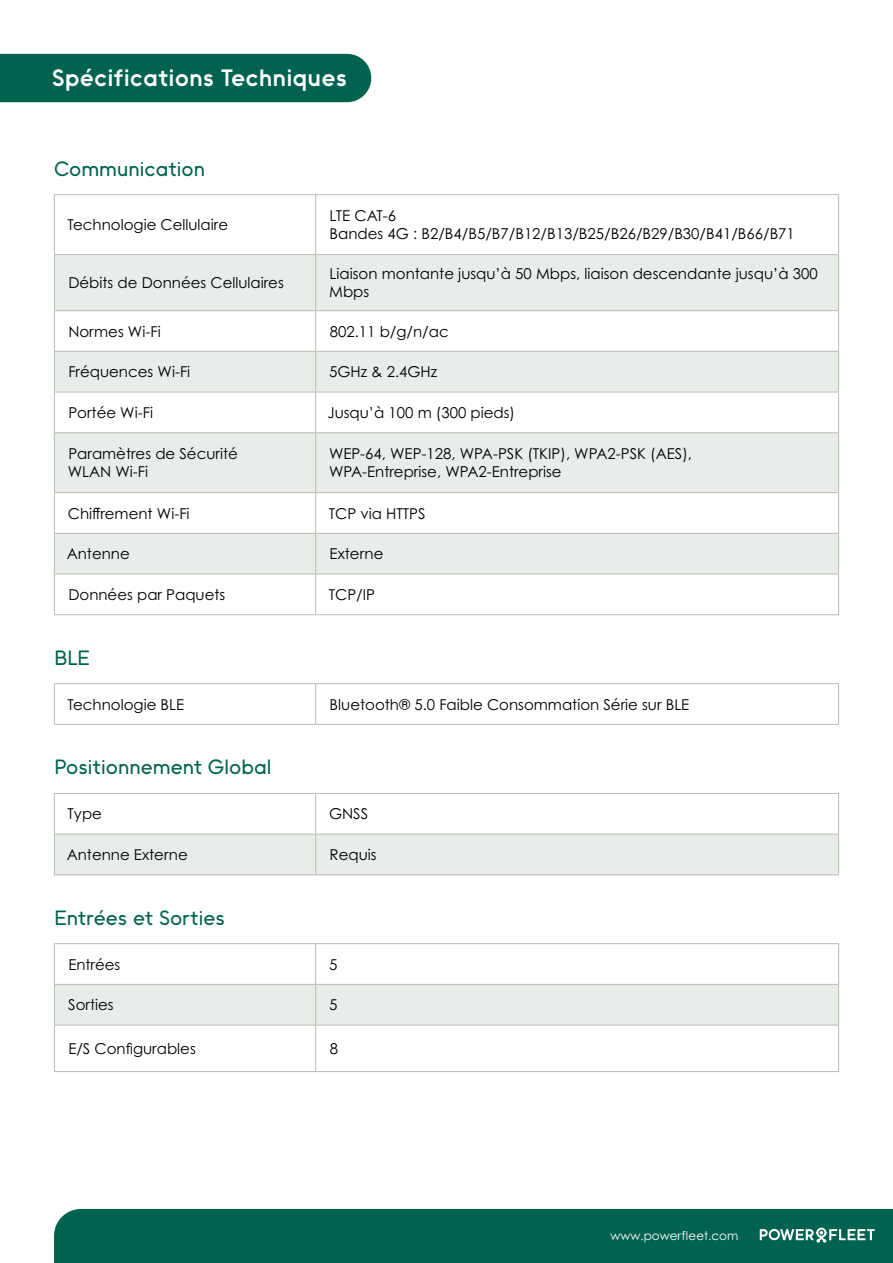
<style>
.page{position:relative;width:893px;height:1263px;background:#fff}
.page>*{position:absolute;margin:0;border:0;box-sizing:border-box;transform-origin:0 0}
.t1{font:700 24px "II Vorkurs";color:#fff}
.t2{font:500 21px "II Vorkurs";color:#00634f}
.t3{font:15px/18px "Century Gothic Pro";color:#000}
.t4{font:12px "Century Gothic Pro";color:#fff}
</style>
<div class="page">
<div style="left:0;top:54px;width:371px;height:48px;background:#00634f"></div>
<svg style="left:55px;top:944px;width:783px;height:127px"></svg>
<div style="left:55px;top:985px;width:783px;height:40px;background:#e8edea"></div>
<hr style="left:54px;top:943px;width:262px;height:1px;background:#bcbab2">
<hr style="left:54px;top:944px;width:1px;height:40px;background:#bcbab2">
<hr style="left:316px;top:943px;width:523px;height:1px;background:#bcbab2">
<hr style="left:315px;top:944px;width:1px;height:40px;background:#bcbab2">
<hr style="left:838px;top:944px;width:1px;height:40px;background:#bcbab2">
<hr style="left:54px;top:984px;width:262px;height:1px;background:#bcbab2">
<hr style="left:54px;top:985px;width:1px;height:40px;background:#bcbab2">
<hr style="left:316px;top:984px;width:523px;height:1px;background:#bcbab2">
<hr style="left:315px;top:985px;width:1px;height:40px;background:#bcbab2">
<hr style="left:838px;top:985px;width:1px;height:40px;background:#bcbab2">
<hr style="left:54px;top:1025px;width:262px;height:1px;background:#bcbab2">
<hr style="left:54px;top:1025px;width:1px;height:46px;background:#bcbab2">
<hr style="left:316px;top:1025px;width:523px;height:1px;background:#bcbab2">
<hr style="left:315px;top:1025px;width:1px;height:46px;background:#bcbab2">
<hr style="left:838px;top:1025px;width:1px;height:46px;background:#bcbab2">
<hr style="left:54px;top:1071px;width:262px;height:1px;background:#bcbab2">
<hr style="left:316px;top:1071px;width:523px;height:1px;background:#bcbab2">
<svg style="left:55px;top:684px;width:783px;height:40px"></svg>
<hr style="left:54px;top:683px;width:262px;height:1px;background:#bcbab2">
<hr style="left:54px;top:684px;width:1px;height:40px;background:#bcbab2">
<hr style="left:316px;top:683px;width:523px;height:1px;background:#bcbab2">
<hr style="left:315px;top:684px;width:1px;height:40px;background:#bcbab2">
<hr style="left:838px;top:684px;width:1px;height:40px;background:#bcbab2">
<hr style="left:54px;top:724px;width:262px;height:1px;background:#bcbab2">
<hr style="left:316px;top:724px;width:523px;height:1px;background:#bcbab2">
<svg style="left:55px;top:794px;width:783px;height:80px"></svg>
<hr style="left:54px;top:793px;width:262px;height:1px;background:#bcbab2">
<hr style="left:54px;top:794px;width:1px;height:40px;background:#bcbab2">
<hr style="left:316px;top:793px;width:523px;height:1px;background:#bcbab2">
<hr style="left:315px;top:794px;width:1px;height:40px;background:#bcbab2">
<hr style="left:838px;top:794px;width:1px;height:40px;background:#bcbab2">
<hr style="left:54px;top:834px;width:262px;height:1px;background:#bcbab2">
<hr style="left:54px;top:834px;width:1px;height:40px;background:#bcbab2">
<hr style="left:316px;top:834px;width:523px;height:1px;background:#bcbab2">
<hr style="left:315px;top:834px;width:1px;height:40px;background:#bcbab2">
<hr style="left:838px;top:834px;width:1px;height:40px;background:#bcbab2">
<hr style="left:54px;top:874px;width:262px;height:1px;background:#bcbab2">
<hr style="left:316px;top:874px;width:523px;height:1px;background:#bcbab2">
<svg style="left:55px;top:255px;width:783px;height:319px;fill:#e8edea"></svg>
<hr style="left:54px;top:194px;width:262px;height:1px;background:#bcbab2">
<hr style="left:54px;top:195px;width:1px;height:59px;background:#bcbab2">
<hr style="left:316px;top:194px;width:523px;height:1px;background:#bcbab2">
<hr style="left:315px;top:195px;width:1px;height:59px;background:#bcbab2">
<hr style="left:838px;top:195px;width:1px;height:59px;background:#bcbab2">
<hr style="left:54px;top:254px;width:262px;height:1px;background:#bcbab2">
<hr style="left:54px;top:255px;width:1px;height:55px;background:#bcbab2">
<hr style="left:316px;top:254px;width:523px;height:1px;background:#bcbab2">
<hr style="left:315px;top:255px;width:1px;height:55px;background:#bcbab2">
<hr style="left:838px;top:255px;width:1px;height:55px;background:#bcbab2">
<hr style="left:54px;top:310px;width:262px;height:1px;background:#bcbab2">
<hr style="left:54px;top:311px;width:1px;height:40px;background:#bcbab2">
<hr style="left:316px;top:310px;width:523px;height:1px;background:#bcbab2">
<hr style="left:315px;top:311px;width:1px;height:40px;background:#bcbab2">
<hr style="left:838px;top:311px;width:1px;height:40px;background:#bcbab2">
<hr style="left:54px;top:351px;width:262px;height:1px;background:#bcbab2">
<hr style="left:54px;top:352px;width:1px;height:40px;background:#bcbab2">
<hr style="left:316px;top:351px;width:523px;height:1px;background:#bcbab2">
<hr style="left:315px;top:352px;width:1px;height:40px;background:#bcbab2">
<hr style="left:838px;top:352px;width:1px;height:40px;background:#bcbab2">
<hr style="left:54px;top:392px;width:262px;height:1px;background:#bcbab2">
<hr style="left:54px;top:392px;width:1px;height:40px;background:#bcbab2">
<hr style="left:316px;top:392px;width:523px;height:1px;background:#bcbab2">
<hr style="left:315px;top:392px;width:1px;height:40px;background:#bcbab2">
<hr style="left:838px;top:392px;width:1px;height:40px;background:#bcbab2">
<hr style="left:54px;top:432px;width:262px;height:1px;background:#bcbab2">
<hr style="left:54px;top:433px;width:1px;height:59px;background:#bcbab2">
<hr style="left:316px;top:432px;width:523px;height:1px;background:#bcbab2">
<hr style="left:315px;top:433px;width:1px;height:59px;background:#bcbab2">
<hr style="left:838px;top:433px;width:1px;height:59px;background:#bcbab2">
<hr style="left:54px;top:492px;width:262px;height:1px;background:#bcbab2">
<hr style="left:54px;top:493px;width:1px;height:40px;background:#bcbab2">
<hr style="left:316px;top:492px;width:523px;height:1px;background:#bcbab2">
<hr style="left:315px;top:493px;width:1px;height:40px;background:#bcbab2">
<hr style="left:838px;top:493px;width:1px;height:40px;background:#bcbab2">
<hr style="left:54px;top:533px;width:262px;height:1px;background:#bcbab2">
<hr style="left:54px;top:534px;width:1px;height:40px;background:#bcbab2">
<hr style="left:316px;top:533px;width:523px;height:1px;background:#bcbab2">
<hr style="left:315px;top:534px;width:1px;height:40px;background:#bcbab2">
<hr style="left:838px;top:534px;width:1px;height:40px;background:#bcbab2">
<hr style="left:54px;top:574px;width:262px;height:1px;background:#bcbab2">
<hr style="left:54px;top:574px;width:1px;height:40px;background:#bcbab2">
<hr style="left:316px;top:574px;width:523px;height:1px;background:#bcbab2">
<hr style="left:315px;top:574px;width:1px;height:40px;background:#bcbab2">
<hr style="left:838px;top:574px;width:1px;height:40px;background:#bcbab2">
<hr style="left:54px;top:614px;width:262px;height:1px;background:#bcbab2">
<hr style="left:316px;top:614px;width:523px;height:1px;background:#bcbab2">
<div style="left:54px;top:1209px;width:839px;height:54px;background:#00634f"></div>
<svg style="left:760px;top:1228px;width:115px;height:15px"></svg>
<h1 class="t1" style="left:52px;top:64px;width:297px">Spécifications Techniques</h1>
<h2 class="t2" style="left:54px;top:156px;width:153px">Communication</h2>
<p class="t3" style="left:68px;top:216px;width:162px">Technologie Cellulaire</p>
<p class="t3" style="left:330px;top:207px;width:467px">LTE CAT-6<br>Bandes 4G : B2/B4/B5/B7/B12/B13/B25/B26/B29/B30/B41/B66/B71</p>
<p class="t3" style="left:68px;top:274px;width:217px">Débits de Données Cellulaires</p>
<p class="t3" style="left:329px;top:265px;width:490px">Liaison montante jusqu’à 50 Mbps, liaison descendante jusqu’à 300<br>Mbps</p>
<p class="t3" style="left:68px;top:322px;width:94px">Normes Wi-Fi</p>
<p class="t3" style="left:330px;top:322px;width:120px">802.11 b/g/n/ac</p>
<p class="t3" style="left:68px;top:363px;width:123px">Fréquences Wi-Fi</p>
<p class="t3" style="left:329px;top:363px;width:110px">5GHz &amp; 2.4GHz</p>
<p class="t3" style="left:68px;top:403px;width:86px">Portée Wi-Fi</p>
<p class="t3" style="left:327px;top:403px;width:189px">Jusqu’à 100 m (300 pieds)</p>
<p class="t3" style="left:68px;top:445px;width:172px">Paramètres de Sécurité<br>WLAN Wi-Fi</p>
<p class="t3" style="left:329px;top:445px;width:365px">WEP-64, WEP-128, WPA-PSK (TKIP), WPA2-PSK (AES),<br>WPA-Entreprise, WPA2-Entreprise</p>
<p class="t3" style="left:68px;top:504px;width:123px">Chiffrement Wi-Fi</p>
<p class="t3" style="left:329px;top:504px;width:98px">TCP via HTTPS</p>
<p class="t3" style="left:67px;top:545px;width:65px">Antenne</p>
<p class="t3" style="left:330px;top:545px;width:55px">Externe</p>
<p class="t3" style="left:68px;top:585px;width:159px">Données par Paquets</p>
<p class="t3" style="left:329px;top:585px;width:48px">TCP/IP</p>
<h2 class="t2" style="left:54px;top:645px;width:37px">BLE</h2>
<p class="t3" style="left:68px;top:695px;width:118px">Technologie BLE</p>
<p class="t3" style="left:330px;top:695px;width:361px">Bluetooth® 5.0 Faible Consommation Série sur BLE</p>
<h2 class="t2" style="left:54px;top:755px;width:219px">Positionnement Global</h2>
<p class="t3" style="left:68px;top:805px;width:36px">Type</p>
<p class="t3" style="left:329px;top:805px;width:41px">GNSS</p>
<p class="t3" style="left:67px;top:845px;width:123px">Antenne Externe</p>
<p class="t3" style="left:330px;top:845px;width:49px">Requis</p>
<h2 class="t2" style="left:54px;top:905px;width:172px">Entrées et Sorties</h2>
<p class="t3" style="left:68px;top:955px;width:54px">Entrées</p>
<p class="t3" style="left:329px;top:955px;width:10px">5</p>
<p class="t3" style="left:68px;top:996px;width:47px">Sorties</p>
<p class="t3" style="left:329px;top:996px;width:10px">5</p>
<p class="t3" style="left:68px;top:1039px;width:129px">E/S Configurables</p>
<p class="t3" style="left:330px;top:1039px;width:10px">8</p>
<p class="t4" style="left:610px;top:1229px;width:130px">www.powerfleet.com</p>
</div>
